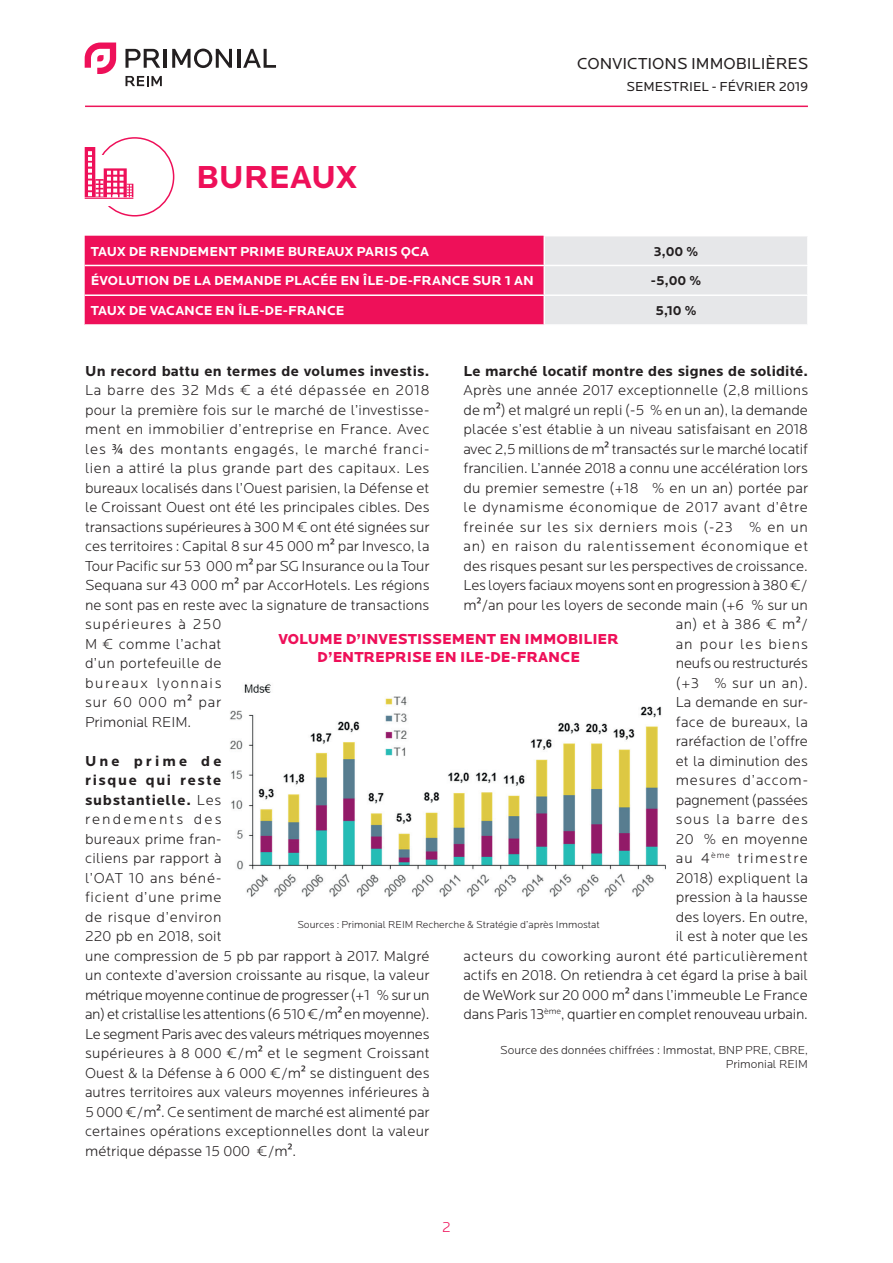
<style>
.page{position:relative;width:893px;height:1263px;background:#fff}
.page>*{position:absolute;margin:0;border:0;box-sizing:border-box;transform-origin:0 0}
.t1{font:700 33px "Locator";color:#ee1059}
.t2{font:16.5px "Locator";color:#231f20}
.t3{font:300 15px/19.5px "Locator";color:#231f20}
.t4{font:700 15px "Locator";letter-spacing:.01em;color:#231f20}
.t5{font:900 15px/18px "Locator";color:#ee1059;text-align:center}
.t6{font:300 15px "Locator";color:#ee1059}
.t7{font:700 13.5px "Locator";color:#fff}
.t8{font:13.5px "Locator";color:#231f20}
.t9{font:700 13.5px "Locator";color:#231f20}
.t10{font:300 12px/13.5px "Locator";color:#231f20;text-align:right}
.t11{font:300 10.5px "Locator";color:#231f20}
.s1{font-family:"Myriad Pro";font-weight:400}
.s2{font-weight:700}
</style>
<div class="page">
<hr style="left:85px;top:106px;width:723px;height:1px;background:#ed165a">
<svg style="left:125px;top:49px;width:35px;height:19px"></svg>
<hr style="left:164px;top:49px;width:3px;height:19px;background:#231f20">
<svg style="left:172px;top:49px;width:60px;height:19px"></svg>
<hr style="left:237px;top:49px;width:3px;height:19px;background:#231f20">
<svg style="left:243px;top:49px;width:33px;height:19px"></svg>
<svg style="left:85px;top:43px;width:31px;height:31px"></svg>
<svg style="left:126px;top:76px;width:36px;height:10px"></svg>
<svg style="left:85px;top:236px;width:722px;height:89px;background:#eb6492"></svg>
<hr style="left:544px;top:324px;width:265px;height:2px;background:#fff">
<div style="left:95px;top:137px;width:79px;height:80px;border:2px solid #ee1059;border-radius:50%"></div>
<svg style="left:94px;top:197px;width:29px;height:8px"></svg>
<svg style="left:85px;top:147px;width:48px;height:50px"></svg>
<hr style="left:85px;top:198px;width:48px;height:1px;background:#ee1059">
<img style="left:230px;top:684px;width:436px;height:213px">
<h1 class="t1" style="left:196px;top:158px;width:162px">BUREAUX</h1>
<p class="t2" style="left:577px;top:54px;width:232px">CONVICTIONS IMMOBILIÈRES</p>
<p class="t8" style="left:627px;top:79px;width:183px">SEMESTRIEL - FÉVRIER 2019</p>
<p class="t7" style="left:91px;top:243px;width:340px">TAUX DE RENDEMENT PRIME BUREAUX PARIS QCA</p>
<p class="t9" style="left:654px;top:243px;width:46px">3,00 %</p>
<p class="t7" style="left:91px;top:273px;width:445px">ÉVOLUTION DE LA DEMANDE PLACÉE EN ÎLE-DE-FRANCE SUR 1 AN</p>
<p class="t9" style="left:651px;top:273px;width:52px">-5,00 %</p>
<p class="t7" style="left:91px;top:303px;width:255px">TAUX DE VACANCE EN ÎLE-DE-FRANCE</p>
<p class="t9" style="left:655px;top:303px;width:43px">5,10 %</p>
<p class="t4" style="left:463px;top:362px;width:346px">Le marché locatif montre des signes de solidité.</p>
<p class="t3" style="left:463px;top:380px;width:346px;text-align:right">Après une année 2017 exceptionnelle (2,8 millions de m<span class="s1">²</span>) et malgré un repli (-5 % en un an), la demande placée s’est établie à un niveau satisfaisant en 2018 avec 2,5 millions de m<span class="s1">²</span> transactés sur le marché locatif francilien. L’année 2018 a connu une accélération lors du premier semestre (+18 % en un an) portée par le dynamisme économique de 2017 avant d’être freinée sur les six derniers mois (-23 % en un an) en raison du ralentissement économique et des risques pesant sur les perspectives de croissance.<br>Les loyers faciaux moyens sont en progression à 380 €/ m<span class="s1">²</span>/an pour les loyers de seconde main (+6 % sur un an) et à 386 € m<span class="s1">²</span>/<br>an pour les biens<br>neufs ou restructurés<br>(+3 % sur un an).<br>La demande en sur-<br>face de bureaux, la<br>raréfaction de l’offre<br>et la diminution des<br>mesures d’accom-<br>pagnement (passées<br>sous la barre des<br>20 % en moyenne<br>au 4<sup>ème</sup> trimestre<br>2018) expliquent la<br>pression à la hausse<br>des loyers. En outre,<br>il est à noter que les<br>acteurs du coworking auront été particulièrement actifs en 2018. On retiendra à cet égard la prise à bail de WeWork sur 20 000 m<span class="s1">²</span> dans l’immeuble Le France dans Paris 13<sup>ème</sup>, quartier en complet renouveau urbain.</p>
<p class="t10" style="left:500px;top:1043px;width:309px">Source des données chiffrées : Immostat, BNP PRE, CBRE,<br>Primonial REIM</p>
<p class="t4" style="left:85px;top:362px;width:346px">Un record battu en termes de volumes investis.</p>
<p class="t3" style="left:85px;top:380px;width:346px">La barre des 32 Mds € a été dépassée en 2018 pour la première fois sur le marché de l’investisse&shy;ment en immobilier d’entreprise en France. Avec les <span class="s1">¾</span> des montants engagés, le marché franci&shy;lien a attiré la plus grande part des capitaux. Les bureaux localisés dans l’Ouest parisien, la Défense et le Croissant Ouest ont été les principales cibles. Des transactions supérieures à 300 M € ont été signées sur ces territoires : Capital 8 sur 45 000 m<span class="s1">²</span> par Invesco, la Tour Pacific sur 53 000 m<span class="s1">²</span> par SG Insurance ou la Tour Sequana sur 43 000 m<span class="s1">²</span> par AccorHotels. Les régions ne sont pas en reste avec la signature de transactions supérieures à 250<br>M € comme l’achat<br>d’un portefeuille de<br>bureaux lyonnais<br>sur 60 000 m<span class="s1">²</span> par<br>Primonial REIM.</p>
<p class="t3" style="left:85px;top:751px;width:346px"><span class="s2">Une prime de<br>risque qui reste<br>substantielle.</span> Les<br>rendements des<br>bureaux prime fran-<br>ciliens par rapport à<br>l’OAT 10 ans béné-<br>ficient d’une prime<br>de risque d’environ<br>220 pb en 2018, soit<br>une compression de 5 pb par rapport à 2017. Malgré un contexte d’aversion croissante au risque, la valeur métrique moyenne continue de progresser (+1 % sur un an) et cristallise les attentions (6 510€/m<span class="s1">²</span> en moyenne).<br>Le segment Paris avec des valeurs métriques moyennes supérieures à 8 000 €/m<span class="s1">²</span> et le segment Croissant Ouest &amp; la Défense à 6 000 €/m<span class="s1">²</span> se distinguent des autres territoires aux valeurs moyennes inférieures à 5 000 €/m<span class="s1">²</span>. Ce sentiment de marché est alimenté par certaines opérations exceptionnelles dont la valeur métrique dépasse 15 000 €/m<span class="s1">²</span>.</p>
<p class="t5" style="left:278px;top:630px;width:342px">VOLUME D’INVESTISSEMENT EN IMMOBILIER<br>D’ENTREPRISE EN ILE-DE-FRANCE</p>
<p class="t11" style="left:297px;top:919px;width:304px">Sources : Primonial REIM Recherche &amp; Stratégie d’après Immostat</p>
<p class="t6" style="left:442px;top:1218px;width:10px">2</p>
</div>
